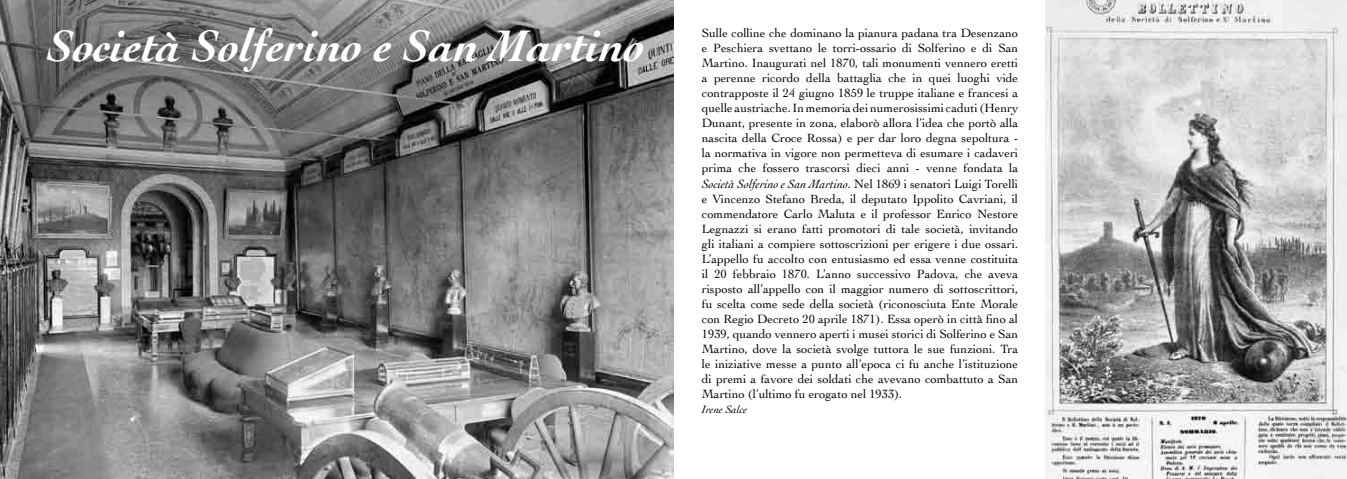
<style>
.page{position:relative;width:1347px;height:479px;background:#fff}
.page>*{position:absolute;margin:0;border:0;box-sizing:border-box;transform-origin:0 0}
.t1{font:italic 700 46.25px "Cochin";color:#fff}
.t2{font:12.5px/15px "Cochin";color:#000;text-align:justify}
.t3{font:italic 11.25px "Cochin";color:#000}
.s1{font-style:italic}
</style>
<div class="page">
<img style="left:1045px;top:0;width:301px;height:478px">
<img style="left:0;top:0;width:673px;height:478px">
<h1 class="t1" style="left:48px;top:19px;width:598px">Società Solferino e San Martino</h1>
<p class="t2" style="left:702px;top:26px;width:318px">Sulle colline che dominano la pianura padana tra Desenzano e Peschiera svettano le torri-ossario di Solferino e di San Martino. Inaugurati nel 1870, tali monumenti vennero eretti a perenne ricordo della battaglia che in quei luoghi vide contrapposte il 24 giugno 1859 le truppe italiane e francesi a quelle austriache. In memoria dei numerosissimi caduti (Henry Dunant, presente in zona, elaborò allora l’idea che portò alla nascita della Croce Rossa) e per dar loro degna sepoltura - la normativa in vigore non permetteva di esumare i cadaveri prima che fossero trascorsi dieci anni - venne fondata la <span class="s1">Società Solferino e San Martino</span>. Nel 1869 i senatori Luigi Torelli e Vincenzo Stefano Breda, il deputato Ippolito Cavriani, il commendatore Carlo Maluta e il professor Enrico Nestore Legnazzi si erano fatti promotori di tale società, invitando gli italiani a compiere sottoscrizioni per erigere i due ossari.<br>L’appello fu accolto con entusiasmo ed essa venne costituita il 20 febbraio 1870. L’anno successivo Padova, che aveva risposto all’appello con il maggior numero di sottoscrittori, fu scelta come sede della società (riconosciuta Ente Morale con Regio Decreto 20 aprile 1871). Essa operò in città fino al 1939, quando vennero aperti i musei storici di Solferino e San Martino, dove la società svolge tuttora le sue funzioni. Tra le iniziative messe a punto all’epoca ci fu anche l’istituzione di premi a favore dei soldati che avevano combattuto a San Martino (l’ultimo fu erogato nel 1933).</p>
<p class="t3" style="left:702px;top:402px;width:47px">Irene Salce</p>
</div>
